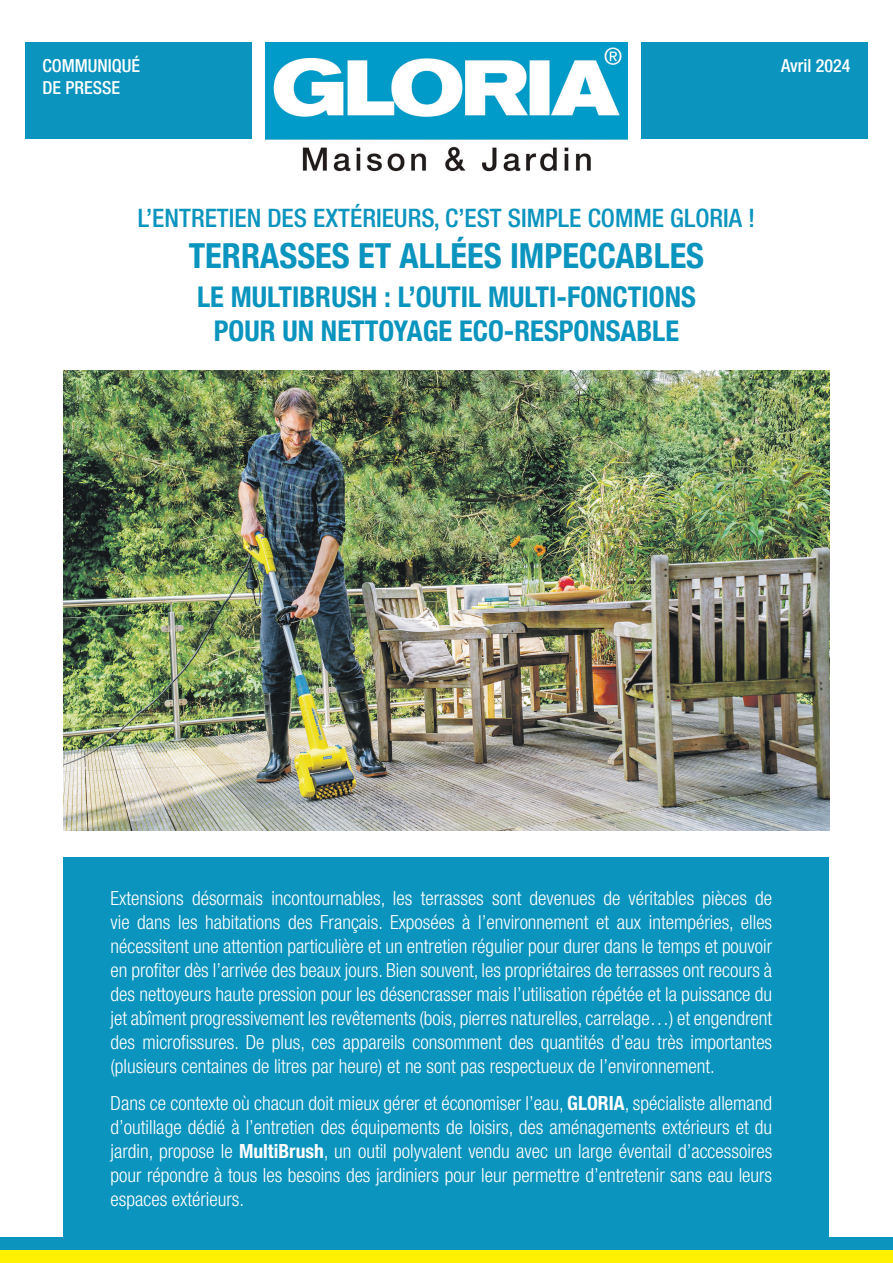
<style>
.page{position:relative;width:893px;height:1263px;background:#fff}
.page>*{position:absolute;margin:0;border:0;box-sizing:border-box;transform-origin:0 0}
.t1{font:700 condensed 34.5px "Helvetica Neue LT Com";color:#0a94be}
.t2{font:700 condensed 28.5px/34.2px "Helvetica Neue LT Com";color:#0a94be;text-align:center}
.t3{font:500 condensed 25.5px "Helvetica Neue LT Com";color:#0a94be}
.t4{font:300 condensed 19.5px/24px "Helvetica Neue LT Com";color:#fff;text-align:justify}
.t5{font:500 condensed 18px/21.6px "Helvetica Neue LT Com";color:#fff}
.s1{font-weight:700}
</style>
<div class="page">
<div style="left:64px;top:857px;width:765px;height:387px;background:#0a94be"></div>
<div style="left:26px;top:43px;width:226px;height:96px;background:#0a94be"></div>
<div style="left:641px;top:43px;width:226px;height:96px;background:#0a94be"></div>
<div style="left:0;top:1250px;width:893px;height:13px;background:#fff101"></div>
<div style="left:0;top:1237px;width:893px;height:13px;background:#0a94be"></div>
<img style="left:265px;top:43px;width:363px;height:129px">
<img style="left:64px;top:371px;width:765px;height:459px">
<p class="t5" style="left:43px;top:55px;width:99px">COMMUNIQUÉ<br>DE PRESSE</p>
<p class="t5" style="left:781px;top:55px;width:71px">Avril 2024</p>
<p class="t3" style="left:138px;top:203px;width:619px">L’ENTRETIEN DES EXTÉRIEURS, C’EST SIMPLE COMME GLORIA !</p>
<p class="t1" style="left:189px;top:235px;width:517px">TERRASSES ET ALLÉES IMPECCABLES</p>
<p class="t2" style="left:197px;top:280px;width:500px">LE MULTIBRUSH : L’OUTIL MULTI-FONCTIONS<br>POUR UN NETTOYAGE ECO-RESPONSABLE</p>
<p class="t4" style="left:111px;top:886px;width:663px">Extensions désormais incontournables, les terrasses sont devenues de véritables pièces de vie dans les habitations des Français. Exposées à l’environnement et aux intempéries, elles nécessitent une attention particulière et un entretien régulier pour durer dans le temps et pouvoir en profiter dès l’arrivée des beaux jours. Bien souvent, les propriétaires de terrasses ont recours à des nettoyeurs haute pression pour les désencrasser mais l’utilisation répétée et la puissance du jet abîment progressivement les revêtements (bois, pierres naturelles, carrelage…) et engendrent des microfissures. De plus, ces appareils consomment des quantités d’eau très importantes (plusieurs centaines de litres par heure) et ne sont pas respectueux de l’environnement.</p>
<p class="t4" style="left:111px;top:1090px;width:663px">Dans ce contexte où chacun doit mieux gérer et économiser l’eau, <span class="s1">GLORIA</span>, spécialiste allemand d’outillage dédié à l’entretien des équipements de loisirs, des aménagements extérieurs et du jardin, propose le <span class="s1">MultiBrush</span>, un outil polyvalent vendu avec un large éventail d’accessoires pour répondre à tous les besoins des jardiniers pour leur permettre d’entretenir sans eau leurs espaces extérieurs.</p>
</div>
